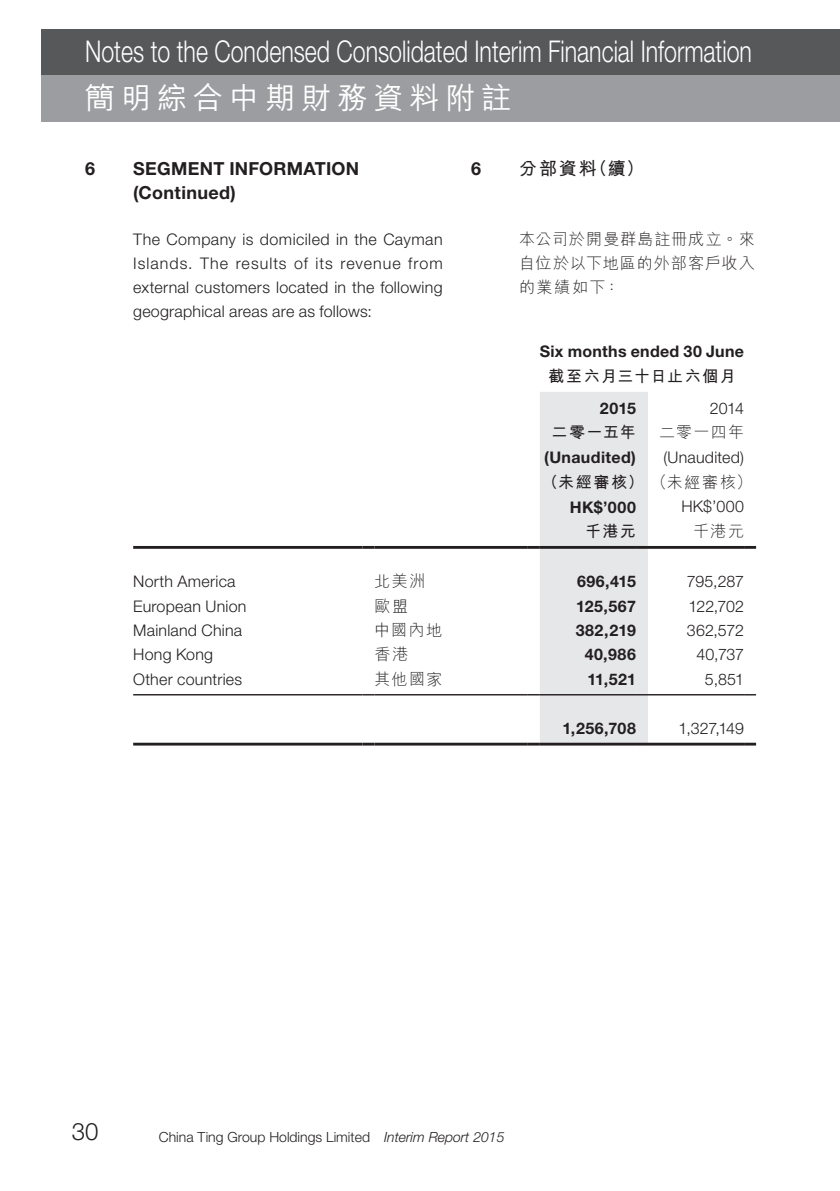
<style>
.page{position:relative;width:840px;height:1191px;background:#fff}
.page>*{position:absolute;margin:0;border:0;box-sizing:border-box;transform-origin:0 0}
.t1{font:300 30px "Helvetica Neue LT Std";color:#fff;scale:.77 1}
.t2{font:500 30px "M Hei HK";letter-spacing:.2em;color:#fff}
.t3{font:300 24px "Helvetica Neue LT Std";color:#231f20}
._03_H1{font:700 18px/24px "Helvetica Neue LT Std";letter-spacing:.015em;color:#231f20}
._03_H1-2{font:700 18px "M Hei HK";color:#231f20}
._12___P2{font:300 16px/24px "Helvetica Neue LT Std";letter-spacing:.015em;color:#231f20;text-align:justify}
._30_body_4p-tab{font:700 16px "Helvetica Neue LT Std";letter-spacing:.02em;color:#231f20}
._30_body_4p-tab-2{font:300 16px "Helvetica Neue LT Std";color:#231f20}
._15_Table_Stub{font:300 16px "Helvetica Neue LT Std";letter-spacing:.015em;color:#231f20}
._12___P2-2{font:300 16px/24px "M Hei HK";letter-spacing:.07em;color:#231f20;text-align:justify}
._15_Table_Stub-2{font:300 16px "M Hei HK";letter-spacing:.09em;color:#231f20}
._30_body_4p-tab-3{font:700 16px "M Hei HK";letter-spacing:.09em;color:#231f20}
._30_body_4p-tab-4{font:300 16px "M Hei HK";letter-spacing:.08em;color:#231f20}
._29_Table_Stub__Note{font:700 16px "M Hei HK";letter-spacing:.08em;color:#231f20}
.t4{font:300 14px "Helvetica Neue LT Std";color:#231f20}
.s1{font-style:italic}
</style>
<div class="page">
<div style="left:42px;top:29px;width:797px;height:47px;background:#57585a"></div>
<div style="left:42px;top:75px;width:797px;height:47px;background:#9b9da0"></div>
<hr style="left:133px;top:546px;width:229px;height:3px;background:#231f20">
<svg style="left:362px;top:546px;width:12px;height:3px"></svg>
<hr style="left:374px;top:546px;width:153px;height:3px;background:#231f20">
<hr style="left:647px;top:546px;width:96px;height:3px;background:#231f20">
<svg style="left:743px;top:546px;width:12px;height:3px"></svg>
<hr style="left:133px;top:694px;width:229px;height:1px;background:#231f20">
<svg style="left:362px;top:694px;width:12px;height:1px"></svg>
<hr style="left:374px;top:694px;width:153px;height:1px;background:#231f20">
<hr style="left:647px;top:694px;width:96px;height:1px;background:#231f20">
<svg style="left:743px;top:694px;width:12px;height:1px"></svg>
<hr style="left:133px;top:742px;width:229px;height:3px;background:#231f20">
<svg style="left:362px;top:742px;width:12px;height:3px"></svg>
<hr style="left:374px;top:742px;width:153px;height:3px;background:#231f20">
<svg style="left:527px;top:392px;width:120px;height:353px"></svg>
<hr style="left:647px;top:742px;width:96px;height:3px;background:#231f20">
<svg style="left:743px;top:742px;width:12px;height:3px"></svg>
<h1 class="t1" style="left:85px;top:33px;width:867px">Notes to the Condensed Consolidated Interim Financial Information</h1>
<h1 class="t2" style="left:85px;top:76px;width:427px">簡明綜合中期財務資料附註</h1>
<p class="_03_H1" style="left:85px;top:156px;width:12px">6</p>
<p class="_03_H1" style="left:133px;top:156px;width:227px">SEGMENT INFORMATION (Continued)</p>
<p class="_12___P2" style="left:133px;top:227px;width:311px">The Company is domiciled in the Cayman Islands. The results of its revenue from external customers located in the following geographical areas are as follows:</p>
<p class="_03_H1" style="left:471px;top:156px;width:12px">6</p>
<p class="_03_H1-2" style="left:519px;top:155px;width:126px">分部資料（續）</p>
<p class="_12___P2-2" style="left:519px;top:227px;width:237px">本公司於開曼群島註冊成立。來自位於以下地區的外部客戶收入的業績如下：</p>
<p class="_30_body_4p-tab" style="left:539px;top:342px;width:206px">Six months ended 30 June</p>
<p class="_29_Table_Stub__Note" style="left:548px;top:364px;width:189px">截至六月三十日止六個月</p>
<p class="_30_body_4p-tab" style="left:599px;top:398px;width:37px">2015</p>
<p class="_30_body_4p-tab-2" style="left:709px;top:399px;width:36px">2014</p>
<p class="_30_body_4p-tab-3" style="left:551px;top:421px;width:86px">二零一五年</p>
<p class="_30_body_4p-tab-4" style="left:659px;top:421px;width:86px">二零一四年</p>
<p class="_30_body_4p-tab" style="left:544px;top:448px;width:93px">(Unaudited)</p>
<p class="_30_body_4p-tab-2" style="left:663px;top:448px;width:82px">(Unaudited)</p>
<p class="_30_body_4p-tab-3" style="left:542px;top:470px;width:103px">（未經審核）</p>
<p class="_30_body_4p-tab-4" style="left:650px;top:471px;width:102px">（未經審核）</p>
<p class="_30_body_4p-tab" style="left:569px;top:497px;width:67px">HK$’000</p>
<p class="_30_body_4p-tab-2" style="left:681px;top:497px;width:64px">HK$’000</p>
<p class="_30_body_4p-tab-3" style="left:585px;top:520px;width:52px">千港元</p>
<p class="_30_body_4p-tab-4" style="left:692px;top:520px;width:52px">千港元</p>
<p class="_15_Table_Stub" style="left:133px;top:572px;width:104px">North America</p>
<p class="_15_Table_Stub-2" style="left:374px;top:570px;width:53px">北美洲</p>
<p class="_30_body_4p-tab" style="left:576px;top:572px;width:60px">696,415</p>
<p class="_30_body_4p-tab-2" style="left:686px;top:572px;width:59px">795,287</p>
<p class="_15_Table_Stub" style="left:133px;top:596px;width:115px">European Union</p>
<p class="_15_Table_Stub-2" style="left:374px;top:594px;width:35px">歐盟</p>
<p class="_30_body_4p-tab" style="left:576px;top:596px;width:61px">125,567</p>
<p class="_30_body_4p-tab-2" style="left:688px;top:596px;width:57px">122,702</p>
<p class="_15_Table_Stub" style="left:133px;top:620px;width:110px">Mainland China</p>
<p class="_15_Table_Stub-2" style="left:374px;top:619px;width:69px">中國內地</p>
<p class="_30_body_4p-tab" style="left:575px;top:620px;width:62px">382,219</p>
<p class="_30_body_4p-tab-2" style="left:686px;top:620px;width:59px">362,572</p>
<p class="_15_Table_Stub" style="left:133px;top:645px;width:81px">Hong Kong</p>
<p class="_15_Table_Stub-2" style="left:374px;top:643px;width:35px">香港</p>
<p class="_30_body_4p-tab" style="left:584px;top:645px;width:53px">40,986</p>
<p class="_30_body_4p-tab-2" style="left:696px;top:645px;width:49px">40,737</p>
<p class="_15_Table_Stub" style="left:133px;top:669px;width:110px">Other countries</p>
<p class="_15_Table_Stub-2" style="left:374px;top:667px;width:70px">其他國家</p>
<p class="_30_body_4p-tab" style="left:587px;top:669px;width:50px">11,521</p>
<p class="_30_body_4p-tab-2" style="left:704px;top:669px;width:41px">5,851</p>
<p class="_30_body_4p-tab" style="left:562px;top:718px;width:75px">1,256,708</p>
<p class="_30_body_4p-tab-2" style="left:678px;top:718px;width:67px">1,327,149</p>
<h2 class="t3" style="left:72px;top:1116px;width:28px">30</h2>
<p class="t4" style="left:159px;top:1128px;width:347px">China Ting Group Holdings Limited <span class="s1">Interim Report 2015</span></p>
</div>
